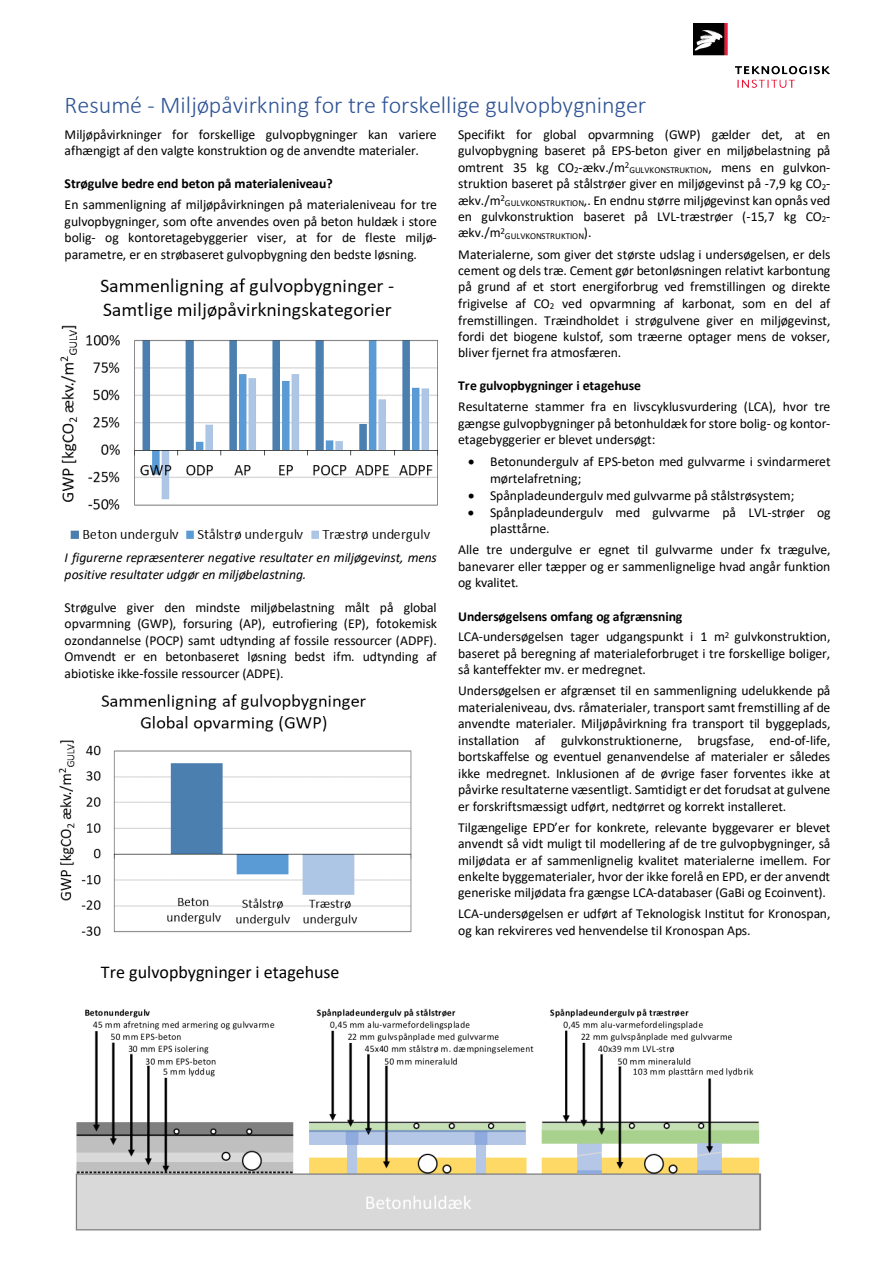
<style>
.page{position:relative;width:893px;height:1263px;background:#fff}
.page>*{position:absolute;margin:0;border:0;box-sizing:border-box;transform-origin:0 0}
.t1{font:300 24.15px "Calibri";color:#2f5496}
.t2{font:18px "Calibri";color:#000}
.t3{font:13.65px/16.5px "Calibri";color:#000;text-align:justify}
.t4{font:italic 13.65px/16.5px "Calibri";color:#000}
.t5{font:700 13.65px "Calibri";letter-spacing:-.005em;color:#000}
.t6{font:9px "Calibri";color:#000}
.s1{font-weight:700}
</style>
<div class="page">
<img style="left:693px;top:24px;width:137px;height:63px">
<img style="left:60px;top:278px;width:378px;height:264px">
<img style="left:58px;top:694px;width:354px;height:242px">
<img style="left:75px;top:1008px;width:687px;height:223px">
<h1 class="t1" style="left:65px;top:90px;width:583px">Resumé - Miljøpåvirkning for tre forskellige gulvopbygninger</h1>
<p class="t3" style="left:65px;top:126px;width:374px">Miljøpåvirkninger for forskellige gulvopbygninger kan variere afhængigt af den valgte konstruktion og de anvendte materialer.</p>
<p class="t5" style="left:65px;top:174px;width:270px">Strøgulve bedre end beton på materialeniveau?</p>
<p class="t3" style="left:65px;top:196px;width:374px">En sammenligning af miljøpåvirkningen på materialeniveau for tre gulvopbygninger, som ofte anvendes oven på beton huldæk i store bolig- og kontoretagebyggerier viser, at for de fleste miljø&shy;parametre, er en strøbaseret gulvopbygning den bedste løsning.</p>
<p class="t3" style="left:458px;top:126px;width:374px">Specifikt for global opvarmning (GWP) gælder det, at en gulvopbygning baseret på EPS-beton giver en miljøbelastning på omtrent 35 kg CO<sub>2</sub>-ækv./m<sup>2</sup></p>
<p class="t6" style="left:629px;top:164px;width:202px">GULVKONSTRUKTION<sup>,</sup> <sup>mens</sup> <sup>en</sup> <sup>gulvkon-</sup></p>
<p class="t3" style="left:458px;top:175px;width:374px">struktion baseret på stålstrøer giver en miljøgevinst på -7,9 kg CO<sub>2</sub>- ækv./m<sup>2</sup><sub>GULVKONSTRUKTION</sub>,. En endnu større miljøgevinst kan opnås ved en gulvkonstruktion baseret på LVL-træstrøer (-15,7 kg CO<sub>2</sub>- ækv./m<sup>2</sup></p>
<p class="t6" style="left:505px;top:230px;width:88px">GULVKONSTRUKTION<sup>).</sup></p>
<p class="t3" style="left:458px;top:246px;width:374px">Materialerne, som giver det største udslag i undersøgelsen, er dels cement og dels træ. Cement gør betonløsningen relativt karbontung på grund af et stort energiforbrug ved fremstillingen og direkte frigivelse af CO<sub>2</sub> ved opvarmning af karbonat, som en del af fremstillingen. Træindholdet i strøgulvene giver en miljøgevinst, fordi det biogene kulstof, som træerne optager mens de vokser, bliver fjernet fra atmosfæren.</p>
<p class="t5" style="left:458px;top:376px;width:184px">Tre gulvopbygninger i etagehuse</p>
<p class="t3" style="left:458px;top:398px;width:374px">Resultaterne stammer fra en livscyklusvurdering (LCA), hvor tre gængse gulvopbygninger på betonhuldæk for store bolig- og kontor&shy;etagebyggerier er blevet undersøgt:</p>
<p class="t3" style="left:490px;top:453px;width:342px;text-indent:-22px">• Betonundergulv af EPS-beton med gulvvarme i svindarmeret mørtelafretning;</p>
<p class="t3" style="left:468px;top:486px;width:328px">• Spånpladeundergulv med gulvvarme på stålstrøsystem;</p>
<p class="t3" style="left:490px;top:504px;width:342px;text-indent:-22px">• Spånpladeundergulv med gulvvarme på LVL-strøer og plasttårne.</p>
<p class="t3" style="left:458px;top:541px;width:374px">Alle tre undergulve er egnet til gulvvarme under fx trægulve, banevarer eller tæpper og er sammenlignelige hvad angår funktion og kvalitet.</p>
<p class="t3" style="left:458px;top:605px;width:374px;line-height:20.9px"><span class="s1">Undersøgelsens omfang og afgrænsning<br></span>LCA-undersøgelsen tager udgangspunkt i 1 m<sup>2</sup> gulvkonstruktion,</p>
<p class="t3" style="left:458px;top:644px;width:374px">baseret på beregning af materialeforbruget i tre forskellige boliger, så kanteffekter mv. er medregnet.</p>
<p class="t3" style="left:458px;top:682px;width:374px">Undersøgelsen er afgrænset til en sammenligning udelukkende på materialeniveau, dvs. råmaterialer, transport samt fremstilling af de anvendte materialer. Miljøpåvirkning fra transport til byggeplads, installation af gulvkonstruktionerne, brugsfase, end-of-life, bortskaffelse og eventuel genanvendelse af materialer er således ikke medregnet. Inklusionen af de øvrige faser forventes ikke at påvirke resultaterne væsentligt. Samtidigt er det forudsat at gulvene er forskriftsmæssigt udført, nedtørret og korrekt installeret.</p>
<p class="t3" style="left:458px;top:818px;width:374px">Tilgængelige EPD’er for konkrete, relevante byggevarer er blevet anvendt så vidt muligt til modellering af de tre gulvopbygninger, så miljødata er af sammenlignelig kvalitet materialerne imellem. For enkelte byggematerialer, hvor der ikke forelå en EPD, er der anvendt generiske miljødata fra gængse LCA-databaser (GaBi og Ecoinvent).</p>
<p class="t3" style="left:458px;top:905px;width:374px">LCA-undersøgelsen er udført af Teknologisk Institut for Kronospan, og kan rekvireres ved henvendelse til Kronospan Aps.</p>
<p class="t4" style="left:65px;top:549px;width:374px">I figurerne repræsenterer negative resultater en miljøgevinst, mens positive resultater udgør en miljøbelastning.</p>
<p class="t3" style="left:65px;top:599px;width:374px">Strøgulve giver den mindste miljøbelastning målt på global opvarmning (GWP), forsuring (AP), eutrofiering (EP), fotokemisk ozondannelse (POCP) samt udtynding af fossile ressourcer (ADPF).<br>Omvendt er en betonbaseret løsning bedst ifm. udtynding af abiotiske ikke-fossile ressourcer (ADPE).</p>
<h2 class="t2" style="left:101px;top:959px;width:240px">Tre gulvopbygninger i etagehuse</h2>
</div>
